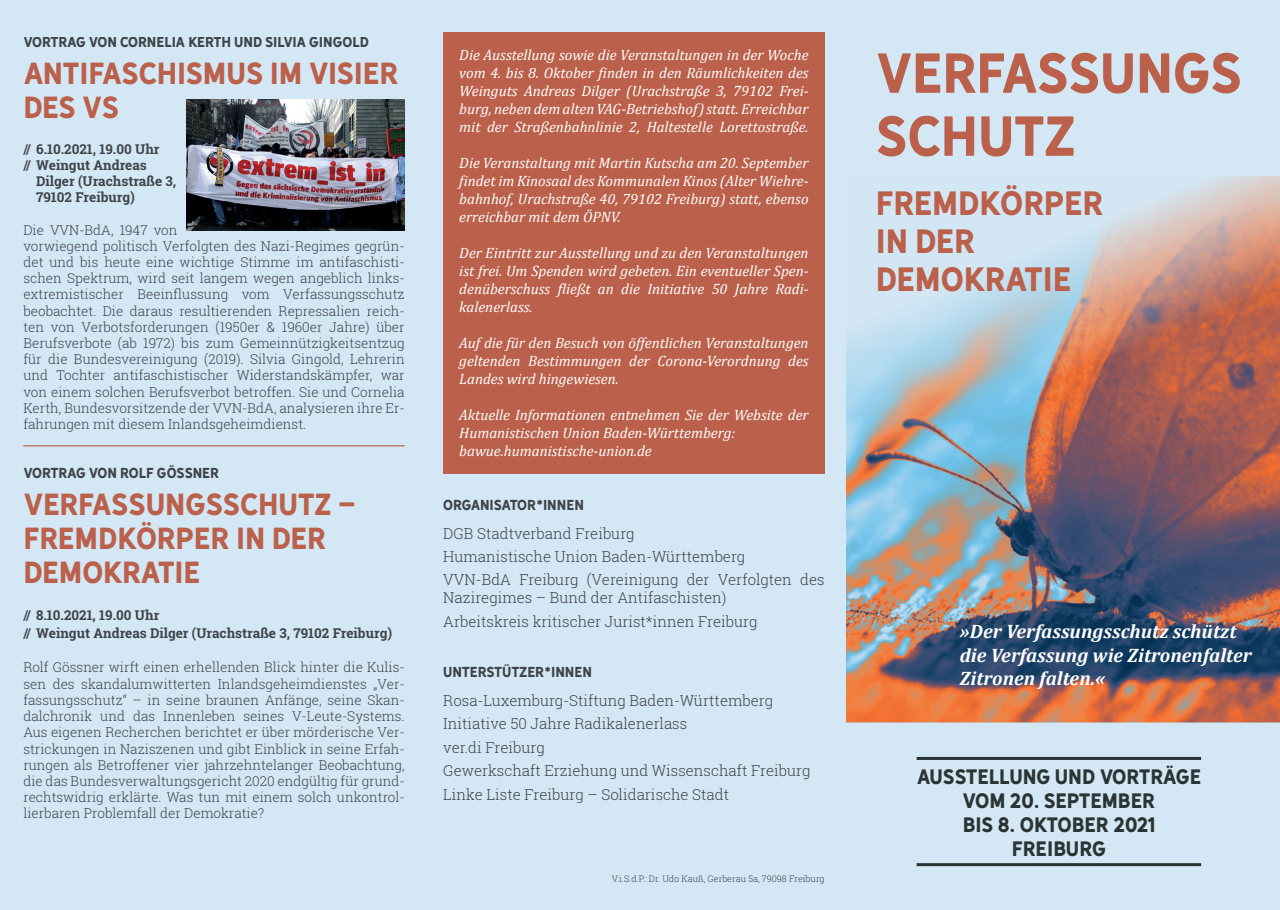
<style>
.page{position:relative;width:1280px;height:910px;background:#d4e7f4}
.page>*{position:absolute;margin:0;border:0;box-sizing:border-box;transform-origin:0 0}
.t1{font:52.5px/63px "Hanley Pro Sans";letter-spacing:-.005em;color:#bb604a}
.t2{font:31.5px/37.8px "Hanley Pro Sans";color:#bb604a}
.t3{font:28.5px/34.2px "Hanley Pro Sans";letter-spacing:-.01em;color:#bb604a}
.t4{font:italic 700 19.5px/23.4px "Cambria";color:#fff}
.t5{font:19.5px/24px "Hanley Pro Sans";color:#343a38;text-align:center}
.t6{font:italic 15px/18px "Cambria";color:#fff;text-align:justify}
.t7{font:300 15px/23.4px "Roboto Slab";color:#4b4c4d}
.t8{font:300 13.5px/16.2px "Roboto Slab";color:#4b4c4d;text-align:justify}
.t9{font:700 13.5px/18px "Roboto Slab";color:#4b4c4d}
.t10{font:13.5px "Hanley Pro Sans";letter-spacing:-.01em;color:#4b4c4d}
.t11{font:300 9px "Roboto Slab";color:#4b4c4d}
</style>
<div class="page">
<img style="left:846px;top:176px;width:434px;height:546px">
<hr style="left:23px;top:445px;width:382px;height:1px;background:#bb604a">
<hr style="left:917px;top:863px;width:284px;height:3px;background:#343a38">
<hr style="left:917px;top:757px;width:284px;height:3px;background:#343a38">
<div style="left:443px;top:32px;width:382px;height:442px;background:#bb604a"></div>
<img style="left:186px;top:99px;width:219px;height:132px">
<p class="t10" style="left:23px;top:31px;width:347px">VORTRAG VON CORNELIA KERTH UND SILVIA GINGOLD</p>
<h3 class="t3" style="left:23px;top:54px;width:377px">ANTIFASCHISMUS IM VISIER<br>DES VS</h3>
<p class="t9" style="left:23px;top:140px;width:138px">// 6.10.2021, 19.00 Uhr</p>
<p class="t9" style="left:23px;top:156px;width:125px">// Weingut Andreas</p>
<p class="t9" style="left:36px;top:172px;width:142px">Dilger (Urachstraße 3,</p>
<p class="t9" style="left:36px;top:188px;width:100px">79102 Freiburg)</p>
<p class="t8" style="left:23px;top:221px;width:383px;text-align:left">Die VVN-BdA, 1947 von<br>vorwiegend politisch Verfolgten des Nazi-Regimes gegrün&shy;det und bis heute eine wichtige Stimme im antifaschisti&shy;schen Spektrum, wird seit langem wegen angeblich links&shy;extremistischer Beeinflussung vom Verfassungsschutz beobachtet. Die daraus resultierenden Repressalien reich&shy;ten von Verbotsforderungen (1950er &amp; 1960er Jahre) über Berufsverbote (ab 1972) bis zum Gemeinnützigkeitsentzug für die Bundesvereinigung (2019). Silvia Gingold, Lehrerin und Tochter antifaschistischer Widerstandskämpfer, war von einem solchen Berufsverbot betroffen. Sie und Cornelia Kerth, Bundesvorsitzende der VVN-BdA, analysieren ihre Er&shy;fahrungen mit diesem Inlandsgeheimdienst.</p>
<p class="t10" style="left:23px;top:462px;width:197px">VORTRAG VON ROLF GÖSSNER</p>
<h3 class="t3" style="left:23px;top:484px;width:334px">VERFASSUNGSSCHUTZ -<br>FREMDKÖRPER IN DER<br>DEMOKRATIE</h3>
<p class="t9" style="left:23px;top:606px;width:370px">// 8.10.2021, 19.00 Uhr<br>// Weingut Andreas Dilger (Urachstraße 3, 79102 Freiburg)</p>
<p class="t8" style="left:23px;top:659px;width:383px">Rolf Gössner wirft einen erhellenden Blick hinter die Kulis&shy;sen des skandalumwitterten Inlandsgeheimdienstes „Ver&shy;fassungsschutz“ – in seine braunen Anfänge, seine Skan&shy;dalchronik und das Innenleben seines V-Leute-Systems.<br>Aus eigenen Recherchen berichtet er über mörderische Ver&shy;strickungen in Naziszenen und gibt Einblick in seine Erfah&shy;rungen als Betroffener vier jahrzehntelanger Beobachtung, die das Bundesverwaltungsgericht 2020 endgültig für grund&shy;rechtswidrig erklärte. Was tun mit einem solch unkontrol&shy;lierbaren Problemfall der Demokratie?</p>
<p class="t6" style="left:459px;top:45px;width:351px">Die Ausstellung sowie die Veranstaltungen in der Woche vom 4. bis 8. Oktober finden in den Räumlichkeiten des Weinguts Andreas Dilger (Urachstraße 3, 79102 Frei&shy;burg, neben dem alten VAG-Betriebshof) statt. Erreichbar mit der Straßenbahnlinie 2, Haltestelle Lorettostraße.</p>
<p class="t6" style="left:459px;top:153px;width:351px">Die Veranstaltung mit Martin Kutscha am 20. September findet im Kinosaal des Kommunalen Kinos (Alter Wiehre&shy;bahnhof, Urachstraße 40, 79102 Freiburg) statt, ebenso erreichbar mit dem ÖPNV.</p>
<p class="t6" style="left:459px;top:243px;width:351px">Der Eintritt zur Ausstellung und zu den Veranstaltungen ist frei. Um Spenden wird gebeten. Ein eventueller Spen&shy;denüberschuss fließt an die Initiative 50 Jahre Radi&shy;kalenerlass.</p>
<p class="t6" style="left:459px;top:333px;width:351px">Auf die für den Besuch von öffentlichen Veranstaltungen geltenden Bestimmungen der Corona-Verordnung des Landes wird hingewiesen.</p>
<p class="t6" style="left:459px;top:405px;width:351px;text-align:left">Aktuelle Informationen entnehmen Sie der Website der<br>Humanistischen Union Baden-Württemberg: bawue.humanistische-union.de</p>
<p class="t10" style="left:443px;top:494px;width:142px">ORGANISATOR*INNEN</p>
<p class="t7" style="left:443px;top:521px;width:383px">DGB Stadtverband Freiburg<br>Humanistische Union Baden-Württemberg<br>VVN-BdA Freiburg (Vereinigung der Verfolgten des</p>
<p class="t7" style="left:443px;top:586px;width:316px">Naziregimes – Bund der Antifaschisten)<br>Arbeitskreis kritischer Jurist*innen Freiburg</p>
<p class="t10" style="left:443px;top:661px;width:150px">UNTERSTÜTZER*INNEN</p>
<p class="t7" style="left:443px;top:688px;width:369px">Rosa-Luxemburg-Stiftung Baden-Württemberg Initiative 50 Jahre Radikalenerlass<br>ver.di Freiburg<br>Gewerkschaft Erziehung und Wissenschaft Freiburg Linke Liste Freiburg – Solidarische Stadt</p>
<p class="t11" style="left:612px;top:873px;width:214px">V.i.S.d.P.: Dr. Udo Kauß, Gerberau 5a, 79098 Freiburg</p>
<h1 class="t1" style="left:876px;top:37px;width:368px">VERFASSUNGS<br>SCHUTZ</h1>
<h2 class="t2" style="left:876px;top:182px;width:229px">FREMDKÖRPER<br>IN DER<br>DEMOKRATIE</h2>
<h3 class="t4" style="left:960px;top:619px;width:293px">»Der Verfassungsschutz schützt die Verfassung wie Zitronenfalter<br>Zitronen falten.«</h3>
<h3 class="t5" style="left:917px;top:763px;width:286px">AUSSTELLUNG UND VORTRÄGE<br>VOM 20. SEPTEMBER<br>BIS 8. OKTOBER 2021<br>FREIBURG</h3>
</div>
